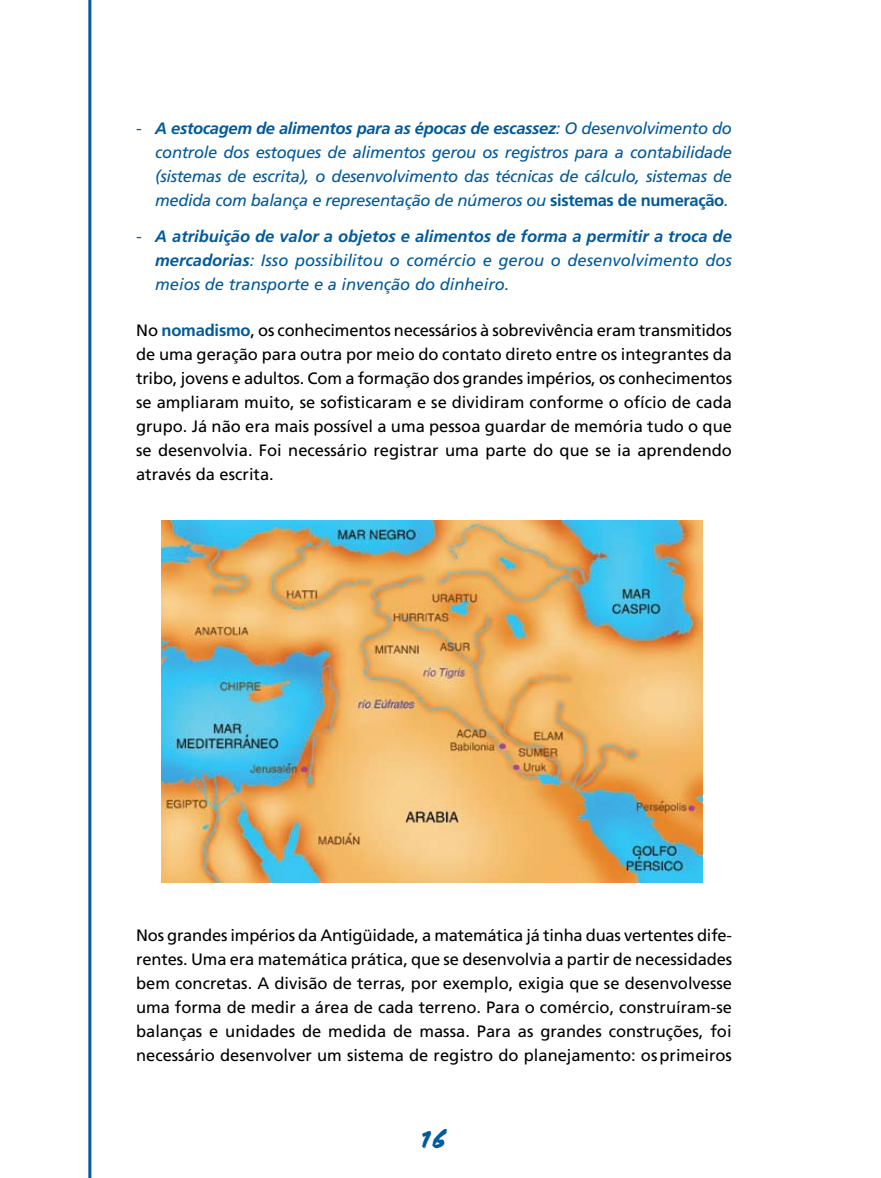
<style>
.page{position:relative;width:881px;height:1178px;background:#fff}
.page>*{position:absolute;margin:0;border:0;box-sizing:border-box;transform-origin:0 0}
.t1{font:27px "Flood";color:#005a9c}
.t2{font:16.5px/24px "Frutiger";color:#000;text-align:justify}
.t3{font:italic 16.5px/24px "Frutiger";letter-spacing:-.01em;color:#005a9c;text-align:justify}
.s1{font-weight:700}
.s2{font-weight:700;font-style:normal}
.s3{font-weight:700;color:#005a9c}
</style>
<div class="page">
<hr style="left:88px;top:0;width:3px;height:1178px;background:#005a9c">
<img style="left:161px;top:520px;width:540px;height:362px">
<p class="t3" style="left:155px;top:116px;width:578px;text-indent:-19px">- <span class="s1">A estocagem de alimentos para as épocas de escassez</span>: O desenvolvimento do controle dos estoques de alimentos gerou os registros para a contabilidade (sistemas de escrita), o desenvolvimento das técnicas de cálculo, sistemas de medida com balança e representação de números ou <span class="s2">sistemas de numeração</span>.</p>
<p class="t3" style="left:155px;top:225px;width:578px;text-indent:-19px">- <span class="s1">A atribuição de valor a objetos e alimentos de forma a permitir a troca de mercadorias</span>: Isso possibilitou o comércio e gerou o desenvolvimento dos meios de transporte e a invenção do dinheiro.</p>
<p class="t2" style="left:136px;top:318px;width:597px">No <span class="s3">nomadismo</span>, os conhecimentos necessários à sobrevivência eram transmitidos de uma geração para outra por meio do contato direto entre os integrantes da tribo, jovens e adultos. Com a formação dos grandes impérios, os conhecimentos se ampliaram muito, se sofisticaram e se dividiram conforme o ofício de cada grupo. Já não era mais possível a uma pessoa guardar de memória tudo o que se desenvolvia. Foi necessário registrar uma parte do que se ia aprendendo através da escrita.</p>
<p class="t2" style="left:136px;top:923px;width:597px">Nos grandes impérios da Antigüidade, a matemática já tinha duas vertentes dife&shy;rentes. Uma era matemática prática, que se desenvolvia a partir de necessidades bem concretas. A divisão de terras, por exemplo, exigia que se desenvolvesse uma forma de medir a área de cada terreno. Para o comércio, construíram-se balanças e unidades de medida de massa. Para as grandes construções, foi necessário desenvolver um sistema de registro do planejamento: osprimeiros</p>
<h1 class="t1" style="left:420px;top:1123px;width:28px">16</h1>
</div>
